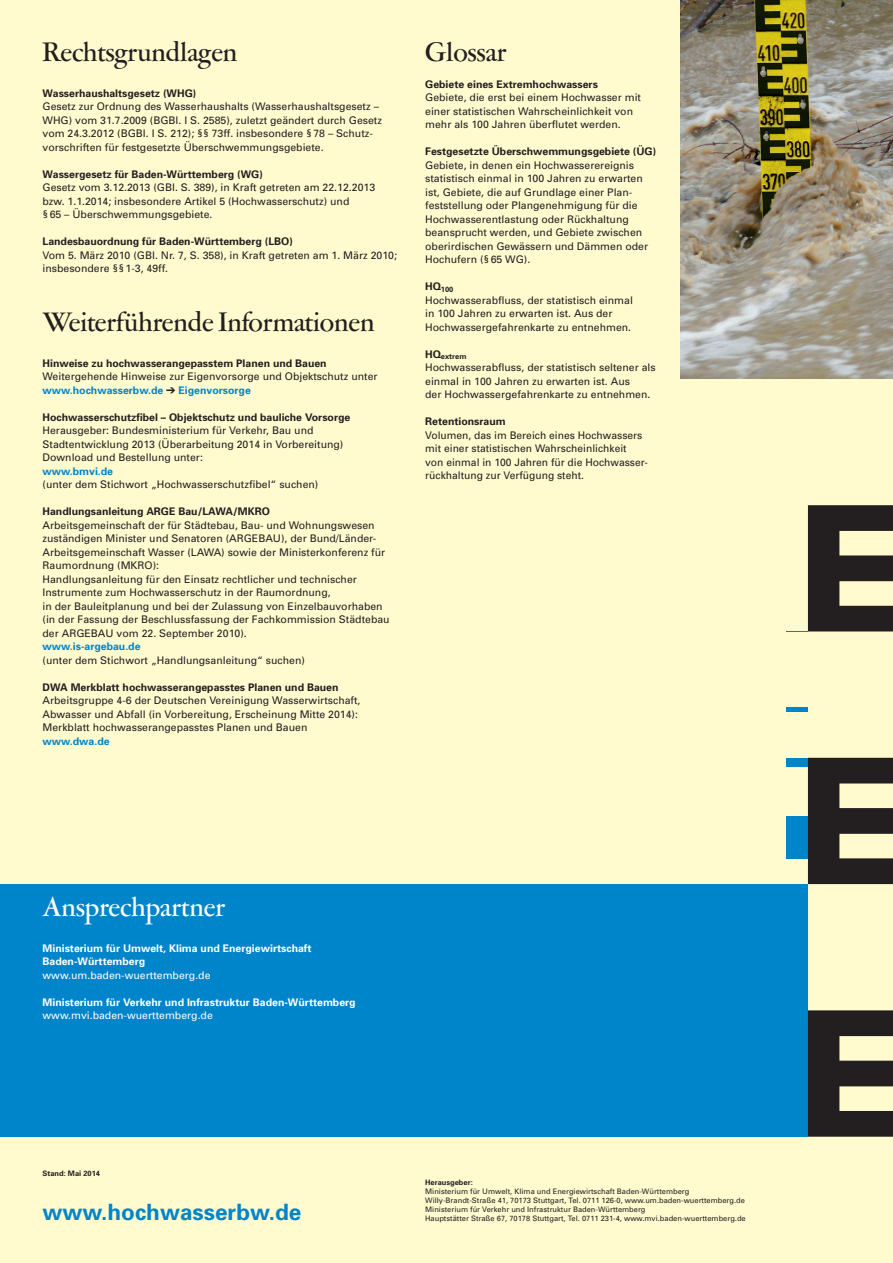
<style>
.page{position:relative;width:893px;height:1263px;background:#fffbcf}
.page>*{position:absolute;margin:0;border:0;box-sizing:border-box;transform-origin:0 0}
.t1{font:500 30px "Garamont Amst SH";color:#231f20}
.t2{font:500 30px "Garamont Amst SH";color:#fff}
.t3{font:700 22.5px "Univers";color:#0084ca}
.Zitate{font:10.5px/13.5px "Univers";color:#231f20}
.Zitate-2{font:700 10.5px "Univers";color:#231f20}
.Zitate-3{font:700 10.5px/13.5px "Univers";color:#fff}
.Zitate-4{font:700 10.5px "Univers";color:#0084ca}
.Zitate-5{font:10.5px "Univers";color:#fff}
.t4{font:7.5px "Univers";color:#231f20}
.Zitate-6{font:700 7.5px "Univers";color:#231f20}
.s1{color:#231f20}
.s2{font-weight:700;color:#0084ca}
</style>
<div class="page">
<div style="left:0;top:884px;width:808px;height:253px;background:#0084ca"></div>
<div style="left:787px;top:758px;width:21px;height:8px;background:#0084ca"></div>
<hr style="left:787px;top:707px;width:21px;height:4px;background:#0084ca">
<div style="left:787px;top:816px;width:21px;height:42px;background:#0084ca"></div>
<svg style="left:808px;top:1010px;width:85px;height:127px"></svg>
<svg style="left:808px;top:758px;width:85px;height:126px"></svg>
<svg style="left:787px;top:505px;width:106px;height:127px"></svg>
<img style="left:680px;top:0;width:213px;height:379px">
<p class="t1" style="left:43px;top:37px;width:196px">Rechtsgrundlagen</p>
<p class="Zitate-2" style="left:43px;top:86px;width:155px">Wasserhaushaltsgesetz (WHG)</p>
<p class="Zitate" style="left:43px;top:99px;width:341px">Gesetz zur Ordnung des Wasserhaushalts (Wasserhaushaltsgesetz – WHG) vom 31.7.2009 (BGBl. I S. 2585), zuletzt geändert durch Gesetz vom 24.3.2012 (BGBl. I S. 212); §§ 73ff. insbesondere §78 – Schutz&shy;vorschriften für festgesetzte Überschwemmungsgebiete.</p>
<p class="Zitate-2" style="left:43px;top:167px;width:222px">Wassergesetz für Baden-Württemberg (WG)</p>
<p class="Zitate" style="left:43px;top:180px;width:334px">Gesetz vom 3.12.2013 (GBl. S. 389), in Kraft getreten am 22.12.2013 bzw. 1.1.2014; insbesondere Artikel 5 (Hochwasserschutz) und<br>§65 – Überschwemmungsgebiete.</p>
<p class="Zitate-2" style="left:43px;top:235px;width:252px">Landesbauordnung für Baden-Württemberg (LBO)</p>
<p class="Zitate" style="left:43px;top:248px;width:356px">Vom 5. März 2010 (GBl. Nr. 7, S. 358), in Kraft getreten am 1. März 2010;</p>
<p class="Zitate" style="left:43px;top:261px;width:127px">insbesondere §§1-3, 49ff.</p>
<p class="t1" style="left:43px;top:307px;width:334px">Weiterführende Informationen</p>
<p class="Zitate-2" style="left:43px;top:356px;width:286px">Hinweise zu hochwasserangepasstem Planen und Bauen</p>
<p class="Zitate" style="left:43px;top:369px;width:337px">Weitergehende Hinweise zur Eigenvorsorge und Objektschutz unter</p>
<p class="Zitate-4" style="left:43px;top:383px;width:210px">www.hochwasserbw.de <span class="s1">➔</span> Eigenvorsorge</p>
<p class="Zitate-2" style="left:43px;top:410px;width:309px">Hochwasserschutzfibel – Objektschutz und bauliche Vorsorge</p>
<p class="Zitate" style="left:43px;top:423px;width:302px">Herausgeber: Bundesministerium für Verkehr, Bau und<br>Stadtentwicklung 2013 (Überarbeitung 2014 in Vorbereitung)</p>
<p class="Zitate" style="left:43px;top:450px;width:162px">Download und Bestellung unter:</p>
<p class="Zitate" style="left:43px;top:464px;width:277px"><span class="s2">www.bmvi.de<br></span>(unter dem Stichwort „Hochwasserschutzfibel“ suchen)</p>
<p class="Zitate-2" style="left:43px;top:505px;width:229px">Handlungsanleitung ARGE Bau/LAWA/MKRO</p>
<p class="Zitate" style="left:43px;top:518px;width:344px">Arbeitsgemeinschaft der für Städtebau, Bau- und Wohnungswesen zuständigen Minister und Senatoren (ARGEBAU), der Bund/Länder-Arbeitsgemeinschaft Wasser (LAWA) sowie der Ministerkonferenz für Raumordnung (MKRO):</p>
<p class="Zitate" style="left:43px;top:572px;width:349px">Handlungsanleitung für den Einsatz rechtlicher und technischer Instrumente zum Hochwasserschutz in der Raumordnung,<br>in der Bauleitplanung und bei der Zulassung von Einzelbauvorhaben (in der Fassung der Beschlussfassung der Fachkommission Städtebau der ARGEBAU vom 22. September 2010).</p>
<p class="Zitate-4" style="left:43px;top:640px;width:100px">www.is-argebau.de</p>
<p class="Zitate" style="left:43px;top:653px;width:264px">(unter dem Stichwort „Handlungsanleitung“ suchen)</p>
<p class="Zitate-2" style="left:43px;top:680px;width:298px">DWA Merkblatt hochwasserangepasstes Planen und Bauen</p>
<p class="Zitate" style="left:43px;top:693px;width:320px">Arbeitsgruppe 4-6 der Deutschen Vereinigung Wasserwirtschaft,<br>Abwasser und Abfall (in Vorbereitung, Erscheinung Mitte 2014):<br>Merkblatt hochwasserangepasstes Planen und Bauen</p>
<p class="Zitate-4" style="left:43px;top:734px;width:69px">www.dwa.de</p>
<p class="t1" style="left:425px;top:37px;width:83px">Glossar</p>
<p class="Zitate-2" style="left:425px;top:77px;width:174px">Gebiete eines Extremhochwassers</p>
<p class="Zitate" style="left:425px;top:90px;width:217px">Gebiete, die erst bei einem Hochwasser mit einer statistischen Wahrscheinlichkeit von mehr als 100 Jahren überflutet werden.</p>
<p class="Zitate-2" style="left:425px;top:145px;width:233px">Festgesetzte Überschwemmungsgebiete (ÜG)</p>
<p class="Zitate" style="left:425px;top:158px;width:224px">Gebiete, in denen ein Hochwasserereignis statistisch einmal in 100 Jahren zu erwarten ist, Gebiete, die auf Grundlage einer Plan&shy;feststellung oder Plangenehmigung für die Hochwasserentlastung oder Rückhaltung beansprucht werden, und Gebiete zwischen oberirdischen Gewässern und Dämmen oder Hochufern (§65 WG).</p>
<p class="Zitate-6" style="left:425px;top:284px;width:30px"><sup>HQ</sup>100</p>
<p class="Zitate" style="left:425px;top:293px;width:209px">Hochwasserabfluss, der statistisch einmal in 100 Jahren zu erwarten ist. Aus der<br>Hochwassergefahrenkarte zu entnehmen.</p>
<p class="Zitate-6" style="left:425px;top:352px;width:43px"><sup>HQ</sup>extrem</p>
<p class="Zitate" style="left:425px;top:360px;width:232px">Hochwasserabfluss, der statistisch seltener als einmal in 100 Jahren zu erwarten ist. Aus<br>der Hochwassergefahrenkarte zu entnehmen.</p>
<p class="Zitate-2" style="left:425px;top:415px;width:82px">Retentionsraum</p>
<p class="Zitate" style="left:425px;top:428px;width:224px">Volumen, das im Bereich eines Hochwassers mit einer statistischen Wahrscheinlichkeit<br>von einmal in 100 Jahren für die Hochwasser&shy;rückhaltung zur Verfügung steht.</p>
<p class="t2" style="left:43px;top:892px;width:184px">Ansprechpartner</p>
<p class="Zitate-3" style="left:43px;top:941px;width:271px">Ministerium für Umwelt, Klima und Energiewirtschaft<br>Baden-Württemberg</p>
<p class="Zitate-5" style="left:43px;top:968px;width:169px">www.um.baden-wuerttemberg.de</p>
<p class="Zitate-3" style="left:43px;top:995px;width:315px">Ministerium für Verkehr und Infrastruktur Baden-Württemberg</p>
<p class="Zitate-5" style="left:43px;top:1009px;width:172px">www.mvi.baden-wuerttemberg.de</p>
<p class="Zitate-6" style="left:43px;top:1168px;width:59px">Stand: Mai 2014</p>
<p class="t3" style="left:43px;top:1198px;width:260px">www.hochwasserbw.de</p>
<p class="Zitate-6" style="left:425px;top:1177px;width:49px">Herausgeber:</p>
<p class="t4" style="left:425px;top:1186px;width:266px">Ministerium für Umwelt, Klima und Energiewirtschaft Baden-Württemberg</p>
<p class="t4" style="left:425px;top:1195px;width:321px">Willy-Brandt-Straße 41, 70173 Stuttgart, Tel. 0711 126-0, www.um.baden-wuerttemberg.de</p>
<p class="t4" style="left:425px;top:1204px;width:222px">Ministerium für Verkehr und Infrastruktur Baden-Württemberg</p>
<p class="t4" style="left:425px;top:1213px;width:322px">Hauptstätter Straße 67, 70178 Stuttgart, Tel. 0711 231-4, www.mvi.baden-wuerttemberg.de</p>
</div>
